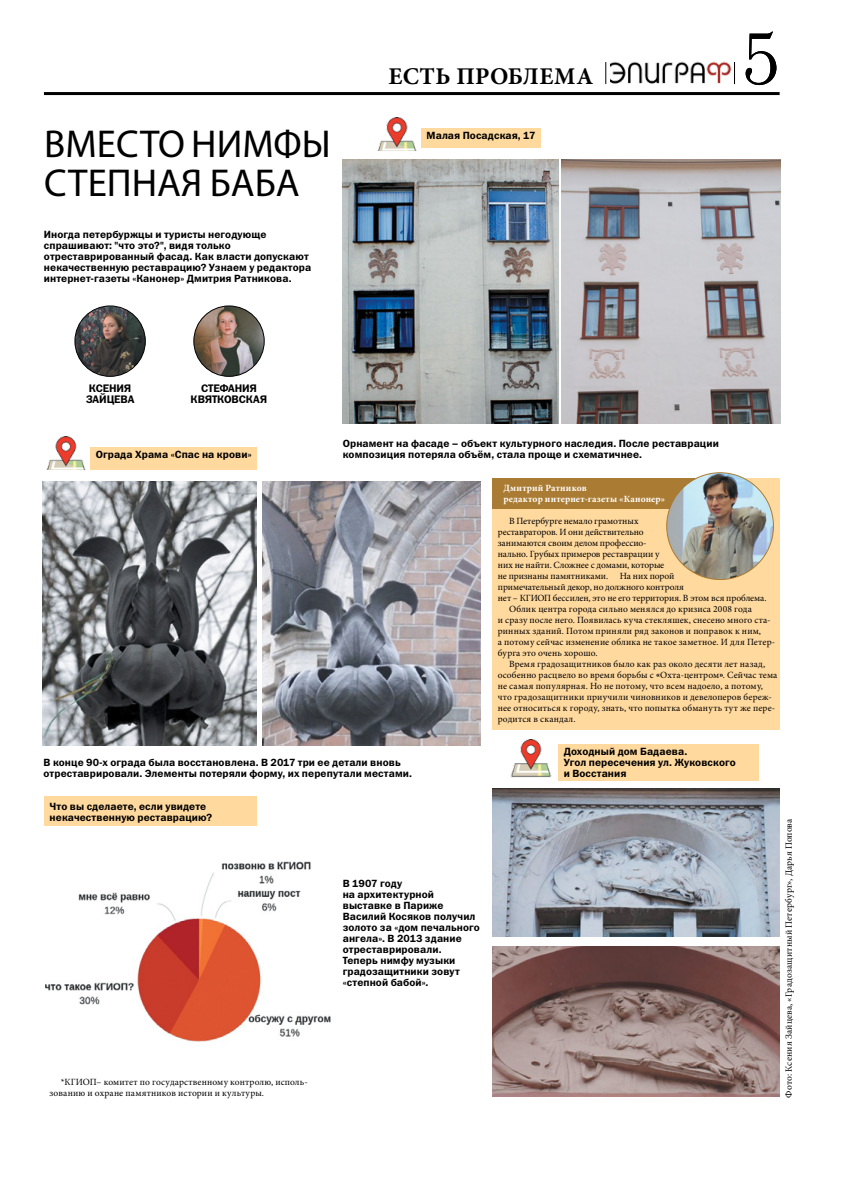
<style>
.page{position:relative;width:842px;height:1191px;background:#fff}
.page>*{position:absolute;margin:0;border:0;box-sizing:border-box;transform-origin:0 0}
.t1{font:72px "Literaturnaya";color:#000}
.t2{font:39px/39px "Myriad Pro";color:#000}
.t3{font:700 24px "Minion Pro";letter-spacing:.025em;color:#000}
.t4{font:11px/11px "Franklin Gothic Demi C";letter-spacing:.025em;color:#000}
.t5{font:10.5px/11px "Franklin Gothic Demi C";letter-spacing:.01em;color:#000}
.t6{font:9.5px/11px "Minion Pro";letter-spacing:.005em;color:#000}
.t7{font:700 9.5px/11px "Minion Pro";letter-spacing:.02em;color:#fff}
.t8{font:9.5px "Minion Pro";letter-spacing:-.015em;color:#000}
.s1{font-family:"Franklin Gothic Demi C";font-size:10.5px}
</style>
<div class="page">
<div style="left:492px;top:478px;width:288px;height:251px;background:#ffd99e"></div>
<div style="left:492px;top:478px;width:224px;height:30px;background:#aa7b32"></div>
<img style="left:667px;top:473px;width:106px;height:106px;border-radius:53px">
<img style="left:342px;top:159px;width:216px;height:264px">
<img style="left:43px;top:481px;width:214px;height:264px">
<img style="left:492px;top:788px;width:287px;height:148px">
<img style="left:561px;top:159px;width:219px;height:264px">
<img style="left:262px;top:481px;width:219px;height:264px">
<img style="left:492px;top:946px;width:288px;height:150px">
<div style="left:90px;top:447px;width:167px;height:22px;background:#ffd99e"></div>
<div style="left:558px;top:744px;width:201px;height:36px;background:#ffd99e"></div>
<div style="left:44px;top:796px;width:213px;height:30px;background:#ffd99e"></div>
<img style="left:378px;top:117px;width:38px;height:33px">
<img style="left:47px;top:436px;width:38px;height:33px">
<img style="left:510px;top:739px;width:41px;height:38px">
<img style="left:75px;top:306px;width:70px;height:70px;border-radius:35px">
<div style="left:75px;top:306px;width:71px;height:70px;border:1px solid #000;border-radius:50%"></div>
<img style="left:194px;top:306px;width:70px;height:70px;border-radius:35px">
<div style="left:194px;top:306px;width:70px;height:70px;border:1px solid #000;border-radius:50%"></div>
<img style="left:45px;top:861px;width:286px;height:181px">
<div style="left:421px;top:128px;width:120px;height:19px;background:#ffd99e"></div>
<hr style="left:44px;top:92px;width:736px;height:3px;background:#000">
<svg style="left:605px;top:62px;width:1px;height:22px"></svg>
<img style="left:610px;top:61px;width:122px;height:23px">
<svg style="left:734px;top:62px;width:1px;height:22px"></svg>
<h2 class="t2" style="left:44px;top:124px;width:288px">вм есто нимфы степная баба</h2>
<p class="t5" style="left:44px;top:229px;width:269px">Иногда петербуржцы и туристы негодующе спрашивают: "что это?", видя только отреставрированный фасад. Как власти допускают некачественную реставрацию? Узнаем у редактора интернет-газеты «Канонер» Дмитрия Ратникова.</p>
<h3 class="t3" style="left:388px;top:59px;width:206px">есть проблема</h3>
<p class="t5" style="left:427px;top:130px;width:110px">Малая Посадская, 17</p>
<h1 class="t1" style="left:741px;top:17px;width:40px">5</h1>
<p class="t4" style="left:89px;top:383px;width:22px">Ксени</p>
<p class="t4" style="left:124px;top:383px;width:9px">я</p>
<p class="t4" style="left:86px;top:394px;width:37px">Зай цева</p>
<p class="t4" style="left:201px;top:383px;width:36px">Стефани</p>
<p class="t4" style="left:191px;top:383px;width:78px;text-indent:59px">я<br>Квятковская</p>
<p class="t5" style="left:96px;top:449px;width:157px">Ограда Храма «Спас на крови»</p>
<p class="t5" style="left:343px;top:438px;width:378px">Орнамент на фасаде – объект культурного наследия. После реставрации композиция потеряла объём, стала проще и схематичнее.</p>
<p class="t7" style="left:503px;top:482px;width:163px">Дмитрий Ратников<br>редактор интернет-газеты «Канонер»</p>
<p class="t6" style="left:509px;top:516px;width:131px">В Петербурге немало грамотных</p>
<p class="t6" style="left:498px;top:527px;width:147px">реставраторов. И они действительно</p>
<p class="t6" style="left:498px;top:538px;width:150px">занимаются своим делом профессио-</p>
<p class="t6" style="left:498px;top:549px;width:163px">нально. Грубых примеров реставрации у</p>
<p class="t6" style="left:498px;top:560px;width:168px">них не найти. Сложнее с домами, которые</p>
<p class="t6" style="left:498px;top:571px;width:178px">не признаны памятниками. На них порой</p>
<p class="t8" style="left:498px;top:581px;width:188px">примечательный декор, но должного контроля</p>
<p class="t6" style="left:498px;top:593px;width:270px">нет – КГИОП бессилен, это не его территория. В этом вся проблема.</p>
<p class="t6" style="left:509px;top:604px;width:244px">Облик центра города сильно менялся до кризиса 2008 года</p>
<p class="t6" style="left:498px;top:615px;width:274px">и сразу после него. Появилась куча стекляшек, снесено много ста-</p>
<p class="t6" style="left:498px;top:626px;width:265px">ринных зданий. Потом приняли ряд законов и поправок к ним,</p>
<p class="t6" style="left:498px;top:637px;width:279px">а потому сейчас изменение облика не такое заметное. И для Петер-</p>
<p class="t6" style="left:498px;top:648px;width:101px">бурга это очень хорошо.</p>
<p class="t6" style="left:509px;top:659px;width:258px">Время градозащитников было как раз около десяти лет назад,</p>
<p class="t6" style="left:498px;top:670px;width:281px">особенно расцвело во время борьбы с <span class="s1">«</span>Охта-центром<span class="s1">»</span>. Сейчас тема</p>
<p class="t6" style="left:498px;top:681px;width:267px">не самая популярная. Но не потому, что всем надоело, а потому,</p>
<p class="t6" style="left:498px;top:692px;width:275px">что градозащитники приучили чиновников и девелоперов береж-</p>
<p class="t6" style="left:498px;top:703px;width:279px">нее относиться к городу, знать, что попытка обмануть тут же пере-</p>
<p class="t6" style="left:498px;top:714px;width:79px">родится в скандал.</p>
<p class="t5" style="left:44px;top:757px;width:370px">В конце 90-х ограда была восстановлена. В 2017 три ее детали вновь отреставрировали. Элементы потеряли форму, их перепутали местами.</p>
<p class="t5" style="left:50px;top:801px;width:164px">Что вы сделаете, если увидете некачественную реставрацию?</p>
<p class="t5" style="left:343px;top:878px;width:139px">В 1907 году<br>на архитектурной выставке в Париже<br>Василий Косяков получил золото за «дом печального ангела». В 2013 здание отреставрировали.<br>Теперь нимфу музыки градозащитники зовут «степной бабой».</p>
<p class="t6" style="left:50px;top:1077px;width:260px;text-indent:11px">*КГИОП– комитет по государственному контролю, исполь&shy;зованию и охране памятников истории и культуры.</p>
<p class="t5" style="left:564px;top:746px;width:174px">Доходный дом Бадаева.<br>Угол пересечения ул. Жуковского и Восстания</p>
<p class="t6" style="left:783px;top:1097px;width:280px;rotate:-90deg">Фото: Ксения Зайцева, «Градозащитный Петербург», Дарья Попова</p>
</div>
